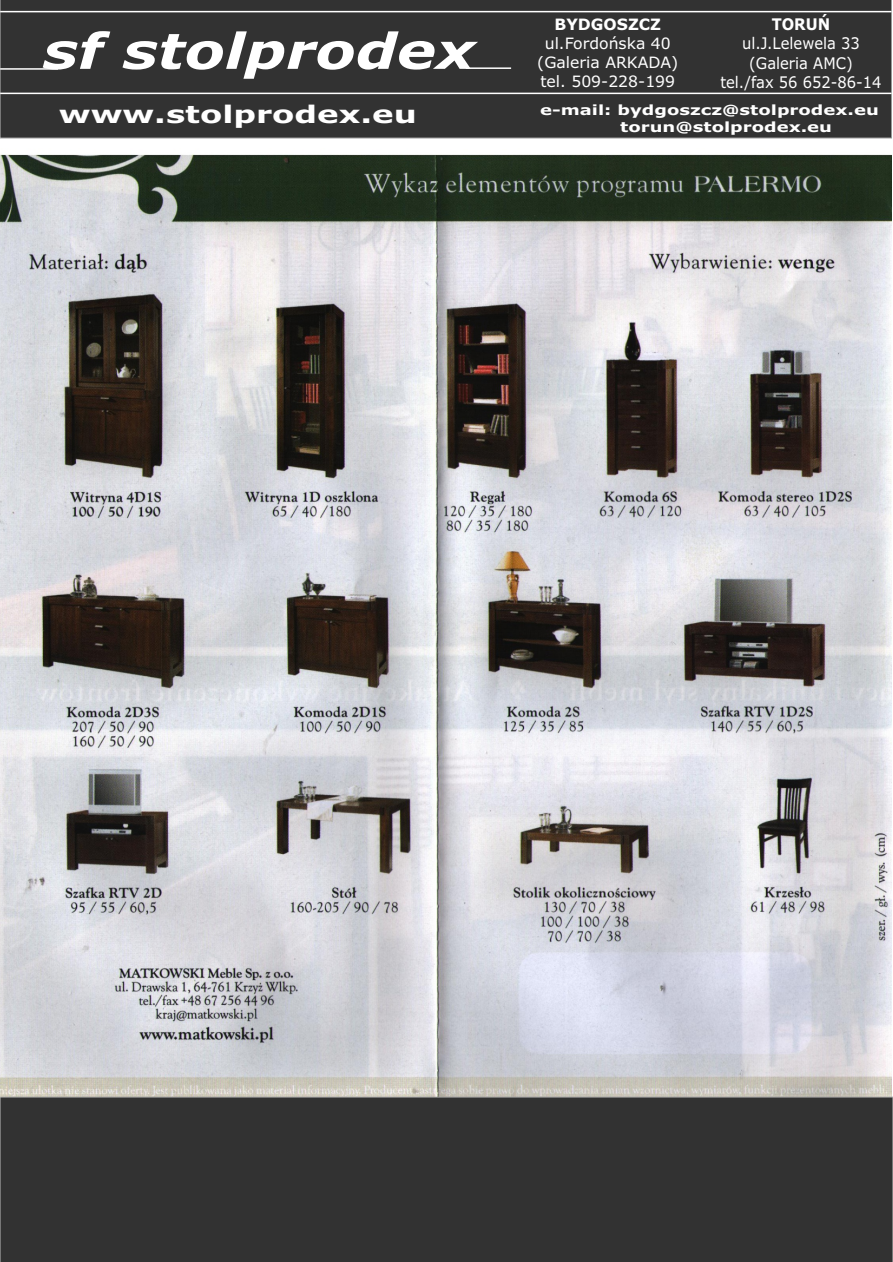
<style>
.page{position:relative;width:893px;height:1262px;background:#fff}
.page>*{position:absolute;margin:0;border:0;box-sizing:border-box;transform-origin:0 0}
.t1{font:italic 700 49.35px "Verdana";color:#fff;scale:1.19 1}
.t2{font:700 24.15px "Verdana";color:#fff;scale:1.34 1}
.t3{font:16.05px/19.5px "Verdana";color:#fff;text-align:center;scale:.92 1}
.t4{font:700 16.05px "Verdana";color:#fff;scale:.92 1}
.t5{font:15.6px/19px "Verdana";color:#fff;text-align:center}
.t6{font:700 15.6px "Verdana";color:#fff}
.t7{font:700 13.95px/17px "Verdana";color:#fff;scale:1.29 1}
</style>
<div class="page">
<img style="left:0;top:154px;width:891px;height:942px">
<div style="left:0;top:0;width:891px;height:138px;background:#323232"></div>
<hr style="left:466px;top:67px;width:45px;height:2px;background:#fff">
<hr style="left:0;top:68px;width:58px;height:2px;background:#fff">
<hr style="left:0;top:93px;width:891px;height:1px;background:#fff">
<hr style="left:0;top:11px;width:891px;height:1px;background:#fff">
<div style="left:0;top:1096px;width:893px;height:166px;background:#323232"></div>
<h1 class="t1" style="left:43px;top:31px;width:364px">sf stolprodex</h1>
<h2 class="t2" style="left:59px;top:104px;width:268px">www.stolprodex.eu</h2>
<p class="t4" style="left:771px;top:17px;width:65px">TORUŃ</p>
<p class="t3" style="left:720px;top:35px;width:177px">ul.J.Lelewela 33 (Galeria AMC)<br>tel./fax 56 652-86-14</p>
<p class="t7" style="left:620px;top:103px;width:202px;text-indent:-80px">e-mail: bydgoszcz@stolprodex.eu torun@stolprodex.eu</p>
<p class="t6" style="left:554px;top:18px;width:108px">BYDGOSZCZ</p>
<p class="t5" style="left:537px;top:35px;width:143px">ul.Fordońska 40 (Galeria ARKADA) tel. 509-228-199</p>
</div>
